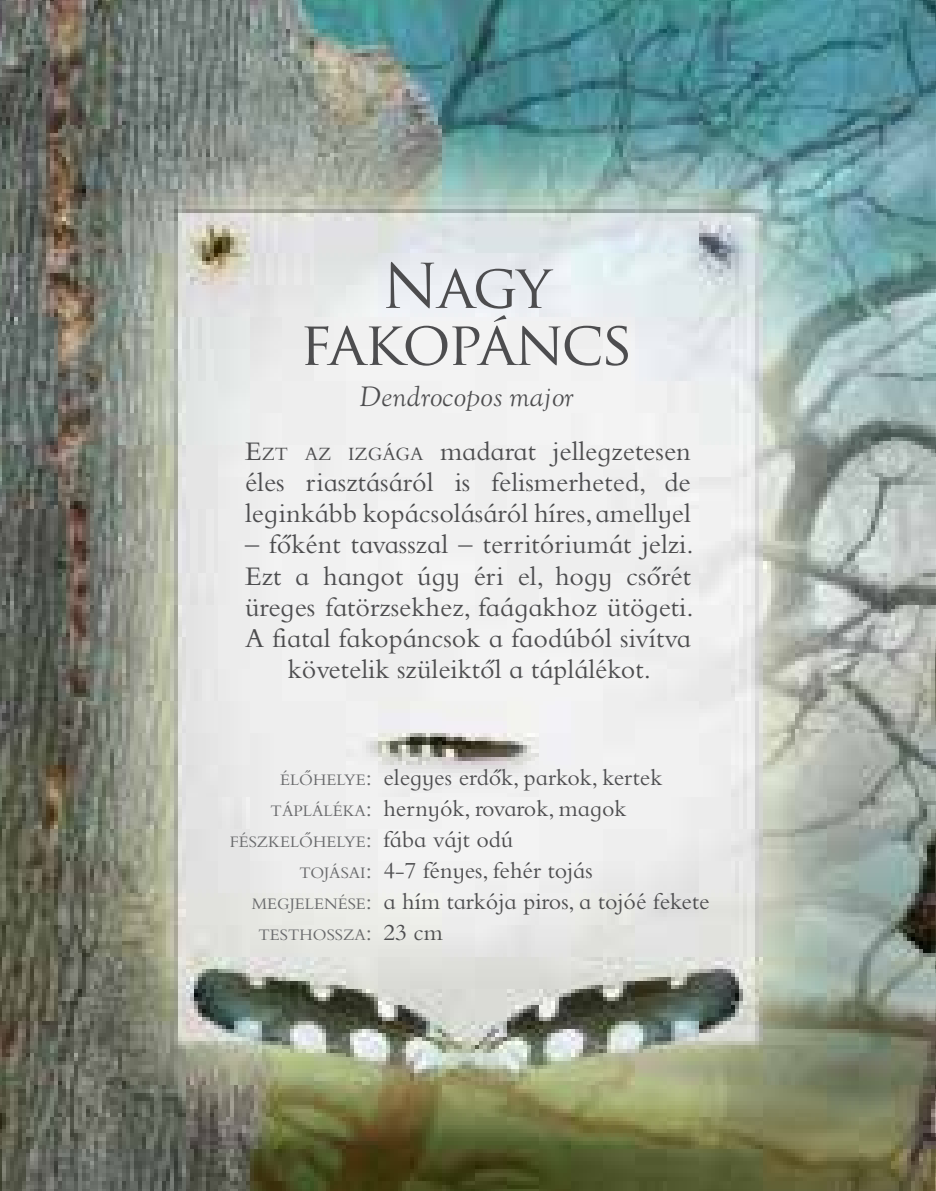
<style>
.page{position:relative;width:936px;height:1191px;background:#fff}
.page>*{position:absolute;margin:0;border:0;box-sizing:border-box;transform-origin:0 0}
.t1{font:60px/57px "Trajan Pro";letter-spacing:-.03em;color:#4d4d4f;text-align:center}
.t2{font:28px/31.2px "Griffo Schoolbook";color:#4d4d4f;text-align:justify}
.t3{font:italic 28px "Goudy Old Style MT Std";color:#4d4d4f}
.t4{font:24px/31px "Griffo Schoolbook";color:#4d4d4f}
.t5{font:16.8px/31px "Griffo Schoolbook";color:#696a6c;text-align:right}
.s1{font-style:inherit}
.s2{font-size:19.6px}
.s3{font-size:24px}
</style>
<div class="page">
<img style="left:0;top:0;width:935px;height:1191px">
<h1 class="t1" style="left:299px;top:257px;width:335px">Nagy fakopáncs</h1>
<p class="t3" style="left:359px;top:379px;width:216px">Dendrocopos major</p>
<p class="t2" style="left:245px;top:435px;width:447px"><span class="s1">E</span><span class="s2">ZT AZ IZGÁGA</span> madarat jellegzetesen éles riasztásáról is felismerheted, de leginkább kopácsolásáról híres, amellyel</p>
<p class="t2" style="left:245px;top:528px;width:450px;text-align:center">– főként tavasszal – territóriumát jelzi.<br>Ezt a hangot úgy éri el, hogy csőrét üreges fatörzsekhez, faágakhoz ütögeti.<br>A fiatal fakopáncsok a faodúból sivítva követelik szüleiktől a táplálékot.</p>
<p class="t5" style="left:230px;top:763px;width:144px">ÉLŐHELYE<span class="s3">:<br></span>TÁPLÁLÉKA<span class="s3">:<br></span>FÉSZKELŐHELYE<span class="s3">:<br></span>TOJÁSAI<span class="s3">:<br></span>MEGJELENÉSE<span class="s3">:<br></span>TESTHOSSZA<span class="s3">:</span></p>
<p class="t4" style="left:383px;top:761px;width:328px">elegyes erdők, parkok, kertek hernyók, rovarok, magok<br>fába vájt odú<br>4-7 fényes, fehér tojás<br>a hím tarkója piros, a tojóé fekete<br>23 cm</p>
</div>
